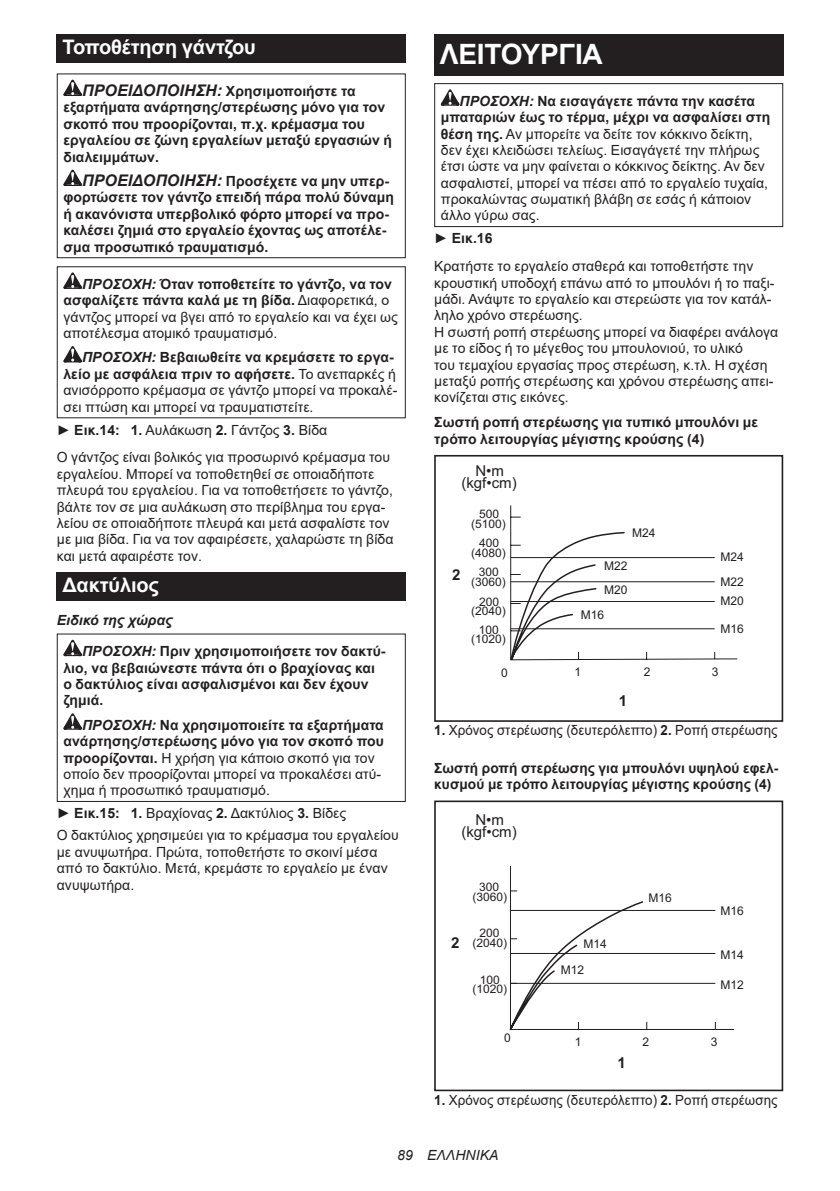
<style>
.page{position:relative;width:840px;height:1191px;background:#fff}
.page>*{position:absolute;margin:0;border:0;box-sizing:border-box;transform-origin:0 0}
.t1{font:700 28px "Arial";letter-spacing:-.01em;color:#fff}
.t2{font:700 20px "Arial";letter-spacing:-.01em;color:#fff}
.t3{font:15px "Arial";color:#231f20}
.t4{font:700 15px "Arial";color:#231f20}
.t5{font:14px/16.4px "Arial";letter-spacing:.005em;color:#231f20}
.t6{font:700 14px/16.4px "Arial";letter-spacing:.005em;color:#231f20}
.t7{font:14px "Arial";letter-spacing:.005em;color:#231f20;scale:.95 1}
.t8{font:italic 14px "Arial";letter-spacing:.005em;color:#231f20}
.t9{font:12px "Arial";color:#231f20}
.t10{font:11.8px "Arial";color:#231f20}
.s1{font-style:italic;font-size:16px}
.s2{font-weight:700;font-style:italic}
.s3{font-weight:700}
.s4{font-style:italic}
</style>
<div class="page">
<div style="left:57px;top:34px;width:348px;height:29px;background:#231f20"></div>
<svg style="left:63px;top:80px;width:19px;height:16px"></svg>
<svg style="left:63px;top:170px;width:19px;height:16px"></svg>
<div style="left:57px;top:73px;width:348px;height:185px;border:1px solid #231f20"></div>
<svg style="left:63px;top:272px;width:19px;height:17px"></svg>
<svg style="left:63px;top:346px;width:19px;height:16px"></svg>
<div style="left:57px;top:572px;width:348px;height:28px;background:#231f20"></div>
<svg style="left:63px;top:640px;width:19px;height:16px"></svg>
<svg style="left:63px;top:713px;width:19px;height:16px"></svg>
<div style="left:57px;top:633px;width:348px;height:169px;border:1px solid #231f20"></div>
<div style="left:434px;top:34px;width:348px;height:41px;background:#231f20"></div>
<svg style="left:440px;top:89px;width:19px;height:17px"></svg>
<div style="left:434px;top:83px;width:348px;height:144px;border:1px solid #231f20"></div>
<svg style="left:510px;top:505px;width:227px;height:156px"></svg>
<div style="left:434px;top:455px;width:348px;height:267px;border:2px solid #231f20"></div>
<svg style="left:509px;top:866px;width:225px;height:165px"></svg>
<div style="left:434px;top:800px;width:348px;height:291px;border:2px solid #231f20"></div>
<h2 class="t2" style="left:62px;top:33px;width:195px">Τοποθέτηση γάντζου</h2>
<p class="t6" style="left:63px;top:83px;width:330px;text-indent:19px"><span class="s1">ΠΡΟΕΙΔΟΠΟΙΗΣΗ:</span> Χρησιμοποιήστε τα εξαρτήματα ανάρτησης/στερέωσης μόνο για τον σκοπό που προορίζονται, π.χ. κρέμασμα του εργαλείου σε ζώνη εργαλείων μεταξύ εργασιών ή διαλειμμάτων.</p>
<p class="t6" style="left:63px;top:173px;width:332px;text-indent:19px"><span class="s1">ΠΡΟΕΙΔΟΠΟΙΗΣΗ:</span> Προσέχετε να μην υπερ&shy;φορτώσετε τον γάντζο επειδή πάρα πολύ δύναμη ή ακανόνιστα υπερβολικό φόρτο μπορεί να προ&shy;καλέσει ζημιά στο εργαλείο έχοντας ως αποτέλε&shy;σμα προσωπικό τραυματισμό.</p>
<p class="t5" style="left:63px;top:276px;width:336px;text-indent:19px"><span class="s2">ΠΡΟΣΟΧΗ:</span> <span class="s3">Όταν τοποθετείτε το γάντζο, να τον ασφαλίζετε πάντα καλά με τη βίδα.</span> Διαφορετικά, ο γάντζος μπορεί να βγει από το εργαλείο και να έχει ως αποτέλεσμα ατομικό τραυματισμό.</p>
<p class="t5" style="left:63px;top:349px;width:335px;text-indent:19px"><span class="s2">ΠΡΟΣΟΧΗ:</span> <span class="s3">Βεβαιωθείτε να κρεμάσετε το εργα&shy;λείο με ασφάλεια πριν το αφήσετε.</span> Το ανεπαρκές ή ανισόρροπο κρέμασμα σε γάντζο μπορεί να προκαλέ&shy;σει πτώση και μπορεί να τραυματιστείτε.</p>
<p class="t5" style="left:57px;top:416px;width:335px;line-height:27.8px">► <span class="s3">Εικ.14: 1.</span> Αυλάκωση <span class="s3">2.</span> Γάντζος <span class="s3">3.</span> Βίδα<br>Ο γάντζος είναι βολικός για προσωρινό κρέμασμα του</p>
<p class="t5" style="left:57px;top:465px;width:338px">εργαλείου. Μπορεί να τοποθετηθεί σε οποιαδήποτε πλευρά του εργαλείου. Για να τοποθετήσετε το γάντζο, βάλτε τον σε μια αυλάκωση στο περίβλημα του εργα&shy;λείου σε οποιαδήποτε πλευρά και μετά ασφαλίστε τον με μια βίδα. Για να τον αφαιρέσετε, χαλαρώστε τη βίδα και μετά αφαιρέστε τον.</p>
<h2 class="t2" style="left:62px;top:571px;width:98px">Δακτύλιος</h2>
<p class="t6" style="left:82px;top:605px;width:305px;line-height:30.6px;text-indent:-25px"><span class="s4">Ειδικό της χώρας<br>ΠΡΟΣΟΧΗ:</span> Πριν χρησιμοποιήσετε τον δακτύ-</p>
<p class="t6" style="left:63px;top:659px;width:313px">λιο, να βεβαιώνεστε πάντα ότι ο βραχίονας και ο δακτύλιος είναι ασφαλισμένοι και δεν έχουν ζημιά.</p>
<p class="t5" style="left:63px;top:716px;width:322px;text-indent:19px"><span class="s2">ΠΡΟΣΟΧΗ:</span> <span class="s3">Να χρησιμοποιείτε τα εξαρτήματα ανάρτησης/στερέωσης μόνο για τον σκοπό που προορίζονται.</span> Η χρήση για κάποιο σκοπό για τον οποίο δεν προορίζονται μπορεί να προκαλέσει ατύ&shy;χημα ή προσωπικό τραυματισμό.</p>
<p class="t5" style="left:57px;top:802px;width:343px;line-height:22px">► <span class="s3">Εικ.15: 1.</span> Βραχίονας <span class="s3">2.</span> Δακτύλιος <span class="s3">3.</span> Βίδες<br>Ο δακτύλιος χρησιμεύει για το κρέμασμα του εργαλείου</p>
<p class="t5" style="left:57px;top:843px;width:332px">με ανυψωτήρα. Πρώτα, τοποθετήστε το σκοινί μέσα από το δακτύλιο. Μετά, κρεμάστε το εργαλείο με έναν ανυψωτήρα.</p>
<h1 class="t1" style="left:439px;top:34px;width:164px">ΛΕΙΤΟΥΡΓΙΑ</h1>
<p class="t5" style="left:440px;top:92px;width:331px;text-indent:19px"><span class="s2">ΠΡΟΣΟΧΗ:</span> <span class="s3">Να εισαγάγετε πάντα την κασέτα μπαταριών έως το τέρμα, μέχρι να ασφαλίσει στη θέση της.</span> Αν μπορείτε να δείτε τον κόκκινο δείκτη, δεν έχει κλειδώσει τελείως. Εισαγάγετέ την πλήρως έτσι ώστε να μην φαίνεται ο κόκκινος δείκτης. Αν δεν ασφαλιστεί, μπορεί να πέσει από το εργαλείο τυχαία, προκαλώντας σωματική βλάβη σε εσάς ή κάποιον άλλο γύρω σας.</p>
<p class="t5" style="left:434px;top:224px;width:320px;line-height:27.8px">► <span class="s3">Εικ.16<br></span>Κρατήστε το εργαλείο σταθερά και τοποθετήστε την</p>
<p class="t5" style="left:434px;top:274px;width:345px">κρουστική υποδοχή επάνω από το μπουλόνι ή το παξι&shy;μάδι. Ανάψτε το εργαλείο και στερεώστε για τον κατάλ&shy;ληλο χρόνο στερέωσης.<br>Η σωστή ροπή στερέωσης μπορεί να διαφέρει ανάλογα με το είδος ή το μέγεθος του μπουλονιού, το υλικό<br>του τεμαχίου εργασίας προς στερέωση, κ.τλ. Η σχέση μεταξύ ροπής στερέωσης και χρόνου στερέωσης απει&shy;κονίζεται στις εικόνες.</p>
<p class="t6" style="left:434px;top:414px;width:325px">Σωστή ροπή στερέωσης για τυπικό μπουλόνι με τρόπο λειτουργίας μέγιστης κρούσης (4)</p>
<p class="t3" style="left:475px;top:460px;width:30px">N•m</p>
<p class="t3" style="left:461px;top:472px;width:57px">(kgf•cm)</p>
<p class="t4" style="left:452px;top:564px;width:10px">2</p>
<p class="t10" style="left:479px;top:506px;width:22px">500</p>
<p class="t10" style="left:479px;top:535px;width:22px">400</p>
<p class="t10" style="left:478px;top:564px;width:22px">300</p>
<p class="t10" style="left:479px;top:593px;width:22px">200</p>
<p class="t10" style="left:478px;top:621px;width:22px">100</p>
<p class="t10" style="left:471px;top:515px;width:36px">(5100)</p>
<p class="t10" style="left:471px;top:544px;width:36px">(4080)</p>
<p class="t10" style="left:471px;top:573px;width:36px">(3060)</p>
<p class="t10" style="left:471px;top:603px;width:36px">(2040)</p>
<p class="t10" style="left:471px;top:630px;width:36px">(1020)</p>
<p class="t9" style="left:501px;top:664px;width:8px">0</p>
<p class="t9" style="left:632px;top:525px;width:25px">M24</p>
<p class="t9" style="left:603px;top:557px;width:25px">M22</p>
<p class="t9" style="left:603px;top:581px;width:25px">M20</p>
<p class="t9" style="left:580px;top:606px;width:25px">M16</p>
<p class="t9" style="left:720px;top:549px;width:25px">M24</p>
<p class="t9" style="left:720px;top:573px;width:25px">M22</p>
<p class="t9" style="left:720px;top:593px;width:25px">M20</p>
<p class="t9" style="left:720px;top:620px;width:25px">M16</p>
<p class="t9" style="left:643px;top:663px;width:8px">2</p>
<p class="t9" style="left:574px;top:663px;width:8px">1</p>
<p class="t9" style="left:711px;top:663px;width:8px">3</p>
<p class="t4" style="left:618px;top:690px;width:10px">1</p>
<p class="t7" style="left:434px;top:721px;width:363px"><span class="s3">1.</span> Χρόνος στερέωσης (δευτερόλεπτο) <span class="s3">2.</span> Ροπή στερέωσης</p>
<p class="t6" style="left:434px;top:760px;width:345px">Σωστή ροπή στερέωσης για μπουλόνι υψηλού εφελ&shy;κυσμού με τρόπο λειτουργίας μέγιστης κρούσης (4)</p>
<p class="t3" style="left:461px;top:822px;width:57px">(kgf•cm)</p>
<p class="t3" style="left:475px;top:810px;width:30px">N•m</p>
<p class="t4" style="left:450px;top:932px;width:10px">2</p>
<p class="t10" style="left:479px;top:878px;width:22px">300</p>
<p class="t10" style="left:479px;top:924px;width:22px">200</p>
<p class="t10" style="left:479px;top:971px;width:22px">100</p>
<p class="t10" style="left:472px;top:888px;width:36px">(3060)</p>
<p class="t10" style="left:472px;top:934px;width:36px">(2040)</p>
<p class="t10" style="left:472px;top:981px;width:36px">(1020)</p>
<p class="t9" style="left:583px;top:935px;width:25px">M14</p>
<p class="t9" style="left:560px;top:961px;width:25px">M12</p>
<p class="t9" style="left:648px;top:889px;width:25px">M16</p>
<p class="t9" style="left:720px;top:902px;width:25px">M16</p>
<p class="t9" style="left:720px;top:946px;width:25px">M14</p>
<p class="t9" style="left:720px;top:976px;width:25px">M12</p>
<p class="t9" style="left:504px;top:1030px;width:8px">0</p>
<p class="t9" style="left:574px;top:1033px;width:8px">1</p>
<p class="t9" style="left:642px;top:1033px;width:8px">2</p>
<p class="t9" style="left:710px;top:1033px;width:8px">3</p>
<p class="t4" style="left:617px;top:1052px;width:10px">1</p>
<p class="t7" style="left:434px;top:1090px;width:363px"><span class="s3">1.</span> Χρόνος στερέωσης (δευτερόλεπτο) <span class="s3">2.</span> Ροπή στερέωσης</p>
<p class="t8" style="left:397px;top:1146px;width:103px">89 ΕΛΛΗΝΙΚΑ</p>
</div>
